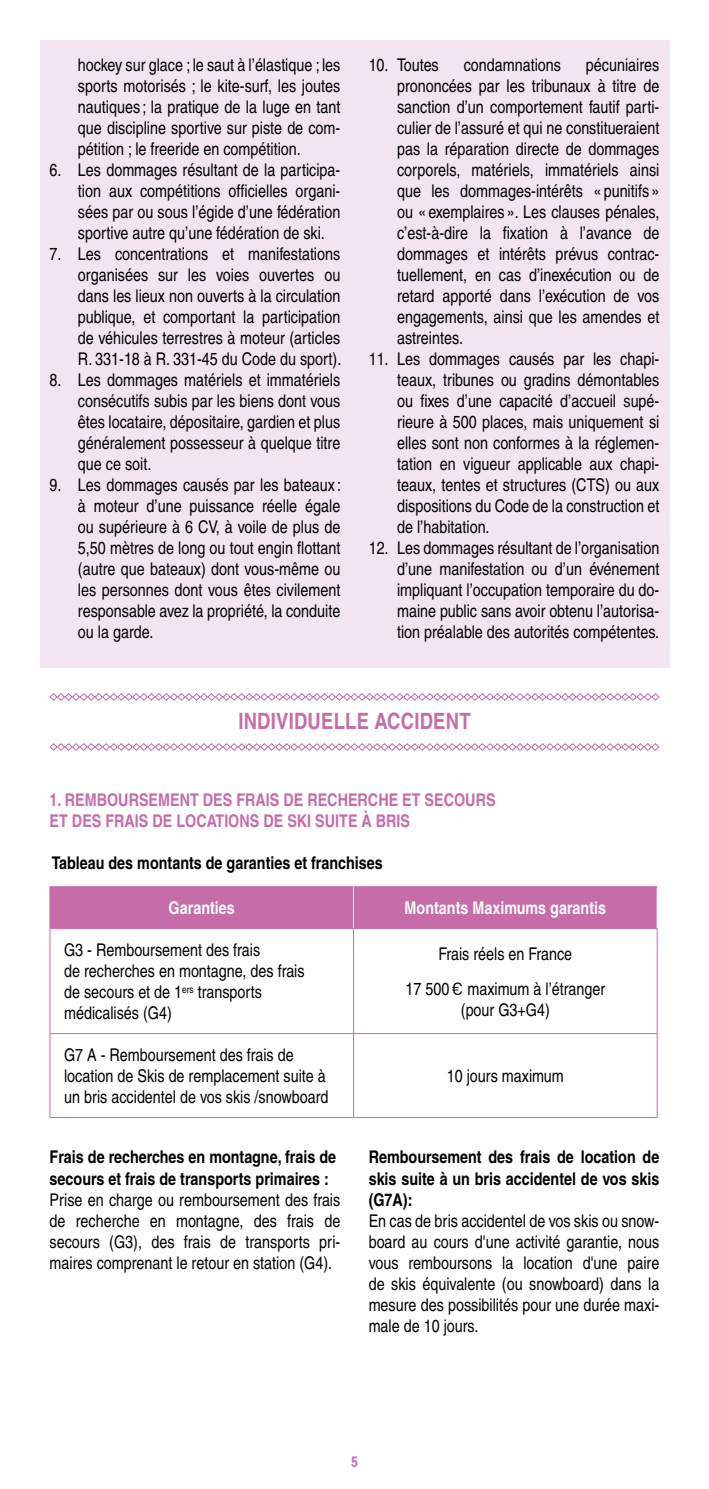
<style>
.page{position:relative;width:709px;height:1489px;background:#fff}
.page>*{position:absolute;margin:0;border:0;box-sizing:border-box;transform-origin:0 0}
.t1{font:700 condensed 22.5px "Helvetica";letter-spacing:.01em;color:#c66ca9}
.t2{font:condensed 17.5px/21px "Helvetica";color:#000;text-align:justify}
.t3{font:700 condensed 17.5px/21px "Helvetica";color:#000}
.t4{font:700 condensed 17.5px/21px "Helvetica";color:#c66ca9}
.t5{font:700 condensed 17.5px "Helvetica";color:#fff}
.t6{font:700 condensed 15px "Helvetica";color:#c66ca9}
.s1{font-family:"DIN";font-stretch:normal}
</style>
<div class="page">
<div style="left:41px;top:40px;width:629px;height:628px;background:#f3e4f1"></div>
<svg style="left:49px;top:693px;width:611px;height:8px"></svg>
<svg style="left:49px;top:743px;width:611px;height:8px"></svg>
<hr style="left:49px;top:887px;width:1px;height:41px;background:#c66ca9">
<hr style="left:49px;top:928px;width:1px;height:105px;background:#c66ca9">
<hr style="left:50px;top:928px;width:303px;height:1px;background:#c66ca9">
<hr style="left:353px;top:928px;width:1px;height:105px;background:#c66ca9">
<hr style="left:353px;top:928px;width:304px;height:1px;background:#c66ca9">
<hr style="left:656px;top:928px;width:1px;height:105px;background:#c66ca9">
<hr style="left:49px;top:1033px;width:1px;height:84px;background:#c66ca9">
<hr style="left:50px;top:1033px;width:303px;height:1px;background:#c66ca9">
<hr style="left:50px;top:1117px;width:303px;height:1px;background:#c66ca9">
<hr style="left:353px;top:1033px;width:1px;height:84px;background:#c66ca9">
<hr style="left:353px;top:1033px;width:304px;height:1px;background:#c66ca9">
<hr style="left:656px;top:1033px;width:1px;height:84px;background:#c66ca9">
<hr style="left:353px;top:1117px;width:304px;height:1px;background:#c66ca9">
<div style="left:50px;top:886px;width:607px;height:42px;background:#c66ca9"></div>
<p class="t2" style="left:78px;top:54px;width:264px">hockey sur glace ; le saut à l’élastique ; les sports motorisés ; le kite-surf, les joutes nautiques ; la pratique de la luge en tant que discipline sportive sur piste de com&shy;pétition ; le freeride en compétition.</p>
<p class="t2" style="left:78px;top:159px;width:264px;text-indent:-28px">6. Les dommages résultant de la participa&shy;tion aux compétitions officielles organi&shy;sées par ou sous l’égide d’une fédération sportive autre qu’une fédération de ski.</p>
<p class="t2" style="left:78px;top:243px;width:265px;text-indent:-28px">7. Les concentrations et manifestations organisées sur les voies ouvertes ou dans les lieux non ouverts à la circulation publique, et comportant la participation de véhicules terrestres à moteur (articles R. 331-18 à R. 331-45 du Code du sport).</p>
<p class="t2" style="left:78px;top:369px;width:264px;text-indent:-28px">8. Les dommages matériels et immatériels consécutifs subis par les biens dont vous êtes locataire, dépositaire, gardien et plus généralement possesseur à quelque titre que ce soit.</p>
<p class="t2" style="left:78px;top:474px;width:265px;text-indent:-28px">9. Les dommages causés par les bateaux : à moteur d’une puissance réelle égale ou supérieure à 6 CV, à voile de plus de 5,50 mètres de long ou tout engin flottant (autre que bateaux) dont vous-même ou les personnes dont vous êtes civilement responsable avez la propriété, la conduite ou la garde.</p>
<p class="t2" style="left:397px;top:54px;width:264px;text-indent:189px">pécuniaires prononcées par les tribunaux à titre de sanction d’un comportement fautif parti&shy;culier de l’assuré et qui ne constitueraient pas la réparation directe de dommages corporels, matériels, immatériels ainsi que les dommages-intérêts « punitifs » ou « exemplaires ». Les clauses pénales, c’est-à-dire la fixation à l’avance de dommages et intérêts prévus contrac&shy;tuellement, en cas d’inexécution ou de retard apporté dans l’exécution de vos engagements, ainsi que les amendes et astreintes.</p>
<p class="t2" style="left:397px;top:348px;width:264px;text-indent:-28px">11. Les dommages causés par les chapi&shy;teaux, tribunes ou gradins démontables ou fixes d’une capacité d’accueil supé&shy;rieure à 500 places, mais uniquement si elles sont non conformes à la réglemen&shy;tation en vigueur applicable aux chapi&shy;teaux, tentes et structures (CTS) ou aux dispositions du Code de la construction et de l’habitation.</p>
<p class="t2" style="left:397px;top:537px;width:264px;text-indent:-28px">12. Les dommages résultant de l’organisation d’une manifestation ou d’un événement impliquant l’occupation temporaire du do&shy;maine public sans avoir obtenu l’autorisa&shy;tion préalable des autorités compétentes.</p>
<p class="t2" style="left:369px;top:54px;width:72px">10. Toutes</p>
<p class="t2" style="left:464px;top:54px;width:99px">condamnations</p>
<p class="t1" style="left:238px;top:707px;width:234px">INDIVIDUELLE ACCIDENT</p>
<p class="t4" style="left:50px;top:789px;width:447px">1. REMBOURSEMENT DES FRAIS DE RECHERCHE ET SECOURS<br>ET DES FRAIS DE LOCATIONS DE SKI SUITE À BRIS</p>
<p class="t3" style="left:52px;top:852px;width:332px">Tableau des montants de garanties et franchises</p>
<p class="t5" style="left:169px;top:897px;width:68px">Garanties</p>
<p class="t5" style="left:404px;top:897px;width:203px">Montants Maximums garantis</p>
<p class="t2" style="left:64px;top:939px;width:242px;text-align:left">G3 - Remboursement des frais<br>de recherches en montagne, des frais de secours et de 1<sup>ers</sup> transports médicalisés (G4)</p>
<p class="t2" style="left:405px;top:935px;width:201px;line-height:35.2px;text-align:center">Frais réels en France<br>17 500<span class="s1">€</span> maximum à l’étranger</p>
<p class="t2" style="left:461px;top:999px;width:90px">(pour G3+G4)</p>
<p class="t2" style="left:64px;top:1044px;width:266px;text-align:left">G7 A - Remboursement des frais de location de Skis de remplacement suite à un bris accidentel de vos skis /snowboard</p>
<p class="t3" style="left:50px;top:1146px;width:288px">Frais de recherches en montagne, frais de secours et frais de transports primaires :</p>
<p class="t2" style="left:50px;top:1188px;width:292px">Prise en charge ou remboursement des frais de recherche en montagne, des frais de secours (G3), des frais de transports pri&shy;maires comprenant le retour en station (G4).</p>
<p class="t2" style="left:447px;top:1065px;width:119px">10 jours maximum</p>
<p class="t3" style="left:369px;top:1146px;width:292px;text-align:justify">Remboursement des frais de location de skis suite à un bris accidentel de vos skis (G7A):</p>
<p class="t2" style="left:369px;top:1209px;width:292px">En cas de bris accidentel de vos skis ou snow&shy;board au cours d'une activité garantie, nous vous remboursons la location d'une paire de skis équivalente (ou snowboard) dans la mesure des possibilités pour une durée maxi&shy;male de 10 jours.</p>
<p class="t6" style="left:351px;top:1452px;width:8px">5</p>
</div>
